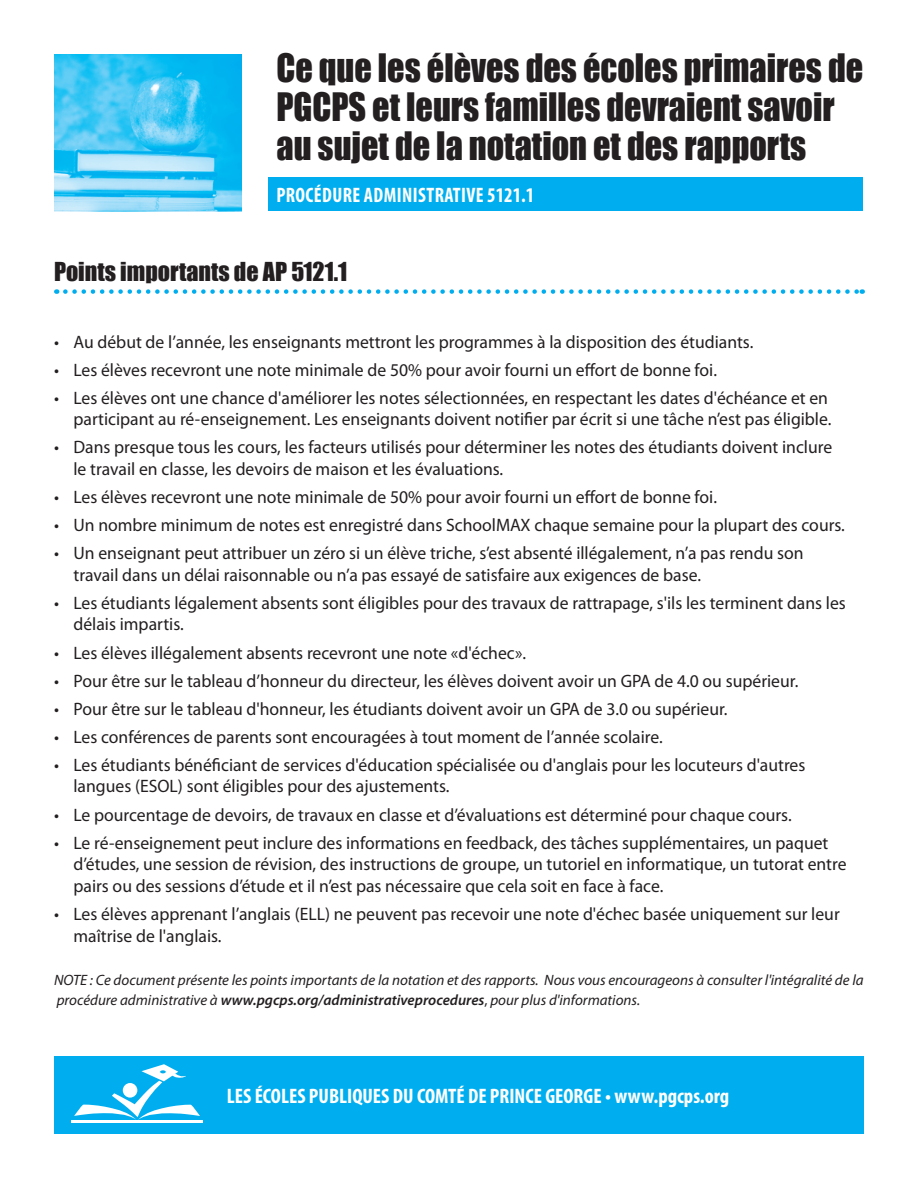
<style>
.page{position:relative;width:918px;height:1188px;background:#fff}
.page>*{position:absolute;margin:0;border:0;box-sizing:border-box;transform-origin:0 0}
.t1{font:36px/39px "Impact";color:#231f20;scale:.95 1}
.t2{font:24px "Impact";color:#231f20}
.t3{font:700 condensed 21px "Myriad Pro";color:#fff}
.t4{font:700 condensed 21px "Myriad Pro";letter-spacing:.02em;color:#fff;scale:.95 1}
.t5{font:18px/21.6px "Myriad Pro";color:#231f20}
.t6{font:italic 15px/19.5px "Myriad Pro";color:#231f20}
.s1{font-weight:600}
.s2{font-style:normal}
</style>
<div class="page">
<div style="left:269px;top:178px;width:594px;height:33px;background:#00aeef"></div>
<div style="left:54px;top:1056px;width:810px;height:78px;background:#00aeef"></div>
<svg style="left:65px;top:289px;width:798px;height:5px"></svg>
<img style="left:54px;top:54px;width:188px;height:158px">
<hr style="left:71px;top:1121px;width:132px;height:2px;background:#fff">
<svg style="left:74px;top:1064px;width:126px;height:56px"></svg>
<p class="t1" style="left:276px;top:48px;width:619px">Ce que les élèves des écoles primaires de<br>PGCPS et leurs familles devraient savoir au sujet de la notation et des rapports</p>
<p class="t4" style="left:276px;top:182px;width:273px">PROCÉDURE ADMINISTRATIVE 5121.1</p>
<p class="t2" style="left:54px;top:253px;width:295px">Points importants de AP 5121.1</p>
<p class="t5" style="left:54px;top:330px;width:701px">• Au début de l’année, les enseignants mettront les programmes à la disposition des étudiants.</p>
<p class="t5" style="left:54px;top:358px;width:665px">• Les élèves recevront une note minimale de 50% pour avoir fourni un effort de bonne foi.</p>
<p class="t5" style="left:54px;top:387px;width:779px;text-align:right">• Les élèves ont une chance d'améliorer les notes sélectionnées, en respectant les dates d'échéance et en participant au ré-enseignement. Les enseignants doivent notifier par écrit si une tâche n’est pas éligible.</p>
<p class="t5" style="left:74px;top:436px;width:760px;text-indent:-20px">• Dans presque tous les cours, les facteurs utilisés pour déterminer les notes des étudiants doivent inclure le travail en classe, les devoirs de maison et les évaluations.</p>
<p class="t5" style="left:54px;top:486px;width:665px">• Les élèves recevront une note minimale de 50% pour avoir fourni un effort de bonne foi.</p>
<p class="t5" style="left:54px;top:514px;width:792px">• Un nombre minimum de notes est enregistré dans SchoolMAX chaque semaine pour la plupart des cours.</p>
<p class="t5" style="left:74px;top:542px;width:732px;text-indent:-20px">• Un enseignant peut attribuer un zéro si un élève triche, s’est absenté illégalement, n’a pas rendu son travail dans un délai raisonnable ou n’a pas essayé de satisfaire aux exigences de base.</p>
<p class="t5" style="left:74px;top:592px;width:774px;text-indent:-20px">• Les étudiants légalement absents sont éligibles pour des travaux de rattrapage, s'ils les terminent dans les délais impartis.</p>
<p class="t5" style="left:54px;top:641px;width:474px">• Les élèves illégalement absents recevront une note «d'échec».</p>
<p class="t5" style="left:54px;top:670px;width:746px">• Pour être sur le tableau d’honneur du directeur, les élèves doivent avoir un GPA de 4.0 ou supérieur.</p>
<p class="t5" style="left:54px;top:698px;width:675px">• Pour être sur le tableau d'honneur, les étudiants doivent avoir un GPA de 3.0 ou supérieur.</p>
<p class="t5" style="left:54px;top:726px;width:610px">• Les conférences de parents sont encouragées à tout moment de l’année scolaire.</p>
<p class="t5" style="left:74px;top:754px;width:733px;text-indent:-20px">• Les étudiants bénéficiant de services d'éducation spécialisée ou d'anglais pour les locuteurs d'autres langues (ESOL) sont éligibles pour des ajustements.</p>
<p class="t5" style="left:54px;top:803px;width:739px">• Le pourcentage de devoirs, de travaux en classe et d’évaluations est déterminé pour chaque cours.</p>
<p class="t5" style="left:74px;top:832px;width:775px;text-indent:-20px">• Le ré-enseignement peut inclure des informations en feedback, des tâches supplémentaires, un paquet d’études, une session de révision, des instructions de groupe, un tutoriel en informatique, un tutorat entre pairs ou des sessions d’étude et il n’est pas nécessaire que cela soit en face à face.</p>
<p class="t5" style="left:74px;top:903px;width:768px;text-indent:-20px">• Les élèves apprenant l’anglais (ELL) ne peuvent pas recevoir une note d'échec basée uniquement sur leur maîtrise de l'anglais.</p>
<p class="t6" style="left:54px;top:970px;width:811px">NOTE : Ce document présente les points importants de la notation et des rapports. Nous vous encourageons à consulter l'intégralité de la procédure administrative à <span class="s1">www.pgcps.org/administrativeprocedures</span><span class="s2">,</span> pour plus d'informations.</p>
<p class="t3" style="left:227px;top:1083px;width:504px">LES ÉCOLES PUBLIQUES DU COMTÉ DE PRINCE GEORGE • www.pgcps.org</p>
</div>
